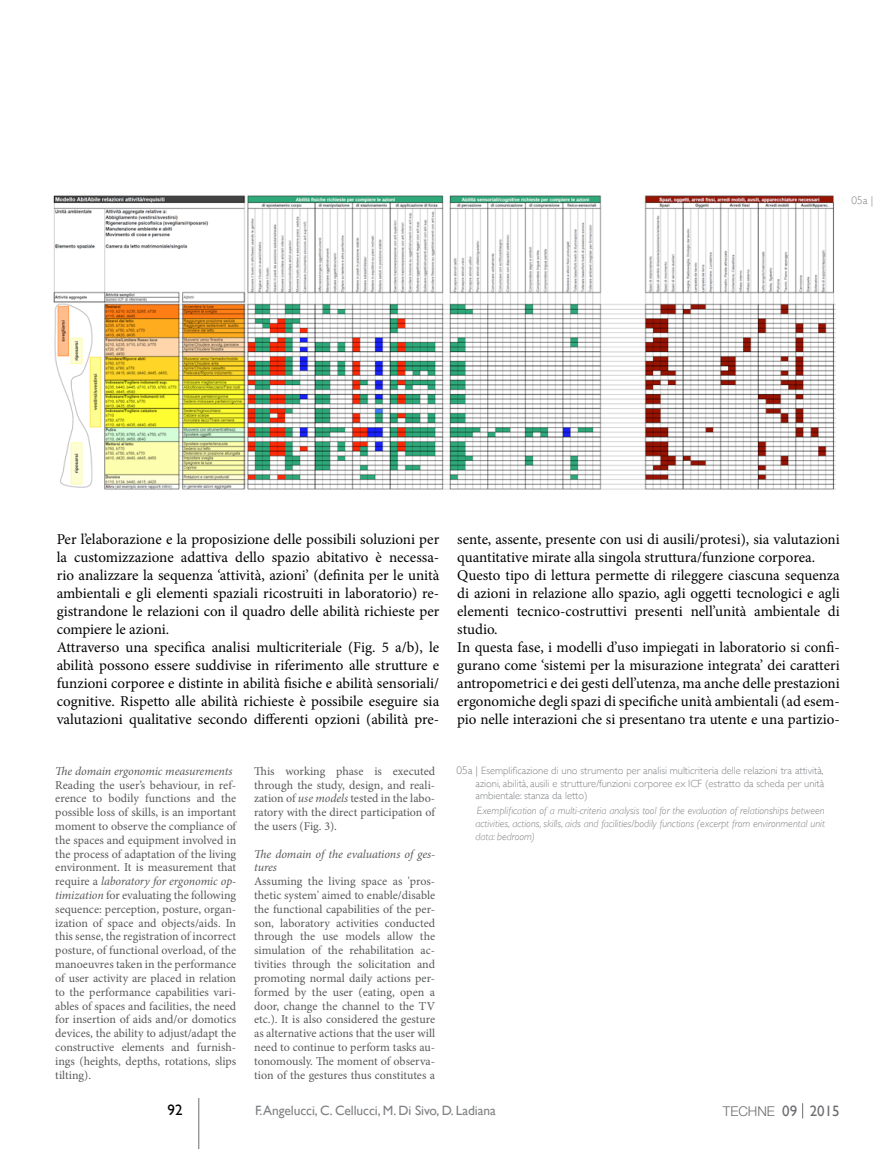
<style>
.page{position:relative;width:893px;height:1149px;background:#fff}
.page>*{position:absolute;margin:0;border:0;box-sizing:border-box;transform-origin:0 0}
.t1{font:15px/18px "Minion Pro";color:#000}
.t2{font:15px "Gill Sans";color:#000}
.t3{font:13.5px "Gill Sans";letter-spacing:-.005em;color:#808285}
.t4{font:300 13.5px "Helvetica Neue";color:#6d6e71}
.t5{font:12px/13.8px "Minion Pro";color:#58595b;text-align:justify}
.t6{font:italic 12px/13.8px "Minion Pro";letter-spacing:-.01em;color:#58595b}
.t7{font:300 11.25px "Gill Sans";color:#808285}
.t8{font:300 10.5px/12.8px "Gill Sans";color:#808285;text-align:justify}
.t9{font:italic 300 10.5px/12.8px "Gill Sans";color:#808285;text-align:justify}
.s1{font-style:italic}
.s2{font-size:11.25px}
.s3{font-family:"Gill Sans";font-weight:400;font-size:15px}
</style>
<div class="page">
<svg style="left:802px;top:1103px;width:1px;height:15px"></svg>
<hr style="left:198px;top:1097px;width:1px;height:51px;background:#6d6e71">
<img style="left:53px;top:195px;width:783px;height:295px">
<p class="t7" style="left:851px;top:194px;width:23px">05a |</p>
<p class="t1" style="left:57px;top:529px;width:384px">Per l’elaborazione e la proposizione delle possibili soluzioni per la customizzazione adattiva dello spazio abitativo è necessa&shy;rio analizzare la sequenza ‘attività, azioni’ (definita per le unità ambientali e gli elementi spaziali ricostruiti in laboratorio) re&shy;gistrandone le relazioni con il quadro delle abilità richieste per compiere le azioni.<br>Attraverso una specifica analisi multicriteriale (Fig. 5 a/b), le abilità possono essere suddivise in riferimento alle strutture e funzioni corporee e distinte in abilità fisiche e abilità sensoriali/ cognitive. Rispetto alle abilità richieste è possibile eseguire sia valutazioni qualitative secondo differenti opzioni (abilità pre-</p>
<p class="t1" style="left:457px;top:529px;width:384px">sente, assente, presente con usi di ausili/protesi), sia valutazioni quantitative mirate alla singola struttura/funzione corporea.<br>Questo tipo di lettura permette di rileggere ciascuna sequenza di azioni in relazione allo spazio, agli oggetti tecnologici e agli elementi tecnico-costruttivi presenti nell’unità ambientale di studio.<br>In questa fase, i modelli d’uso impiegati in laboratorio si confi&shy;gurano come ‘sistemi per la misurazione integrata’ dei caratteri antropometrici e dei gesti dell’utenza, ma anche delle prestazioni ergonomiche degli spazi di specifiche unità ambientali (ad esem&shy;pio nelle interazioni che si presentano tra utente e una partizio-</p>
<p class="t6" style="left:55px;top:763px;width:179px">The domain ergonomic measurements</p>
<p class="t5" style="left:55px;top:777px;width:182px">Reading the user’s behaviour, in ref&shy;erence to bodily functions and the possible loss of skills, is an important moment to observe the compliance of the spaces and equipment involved in the process of adaptation of the living environment. It is measurement that require a <span class="s1">laboratory for ergonomic op&shy;timization</span> for evaluating the following sequence: perception, posture, organ&shy;ization of space and objects/aids. In this sense, the registration of incorrect posture, of functional overload, of the manoeuvres taken in the performance of user activity are placed in relation to the performance capabilities vari&shy;ables of spaces and facilities, the need for insertion of aids and/or domotics devices, the ability to adjust/adapt the constructive elements and furnish&shy;ings (heights, depths, rotations, slips tilting).</p>
<p class="t5" style="left:254px;top:763px;width:182px">This working phase is executed through the study, design, and reali&shy;zation of <span class="s1">use models</span> tested in the labo&shy;ratory with the direct participation of the users (Fig. 3).</p>
<p class="t6" style="left:254px;top:846px;width:182px">The domain of the evaluations of ges&shy;tures</p>
<p class="t5" style="left:254px;top:874px;width:182px">Assuming the living space as 'pros&shy;thetic system' aimed to enable/disable the functional capabilities of the per&shy;son, laboratory activities conducted through the use models allow the simulation of the rehabilitation ac&shy;tivities through the solicitation and promoting normal daily actions per&shy;formed by the user (eating, open a door, change the channel to the TV etc.). It is also considered the gesture as alternative actions that the user will need to continue to perform tasks au&shy;tonomously. The moment of observa&shy;tion of the gestures thus constitutes a</p>
<p class="t8" style="left:476px;top:763px;width:350px;text-indent:-19px"><span class="s2">05a |</span> Esemplificazione di uno strumento per analisi multicriteria delle relazioni tra attività, azioni, abilità, ausili e strutture/funzioni corporee ex ICF (estratto da scheda per unità ambientale: stanza da letto)</p>
<p class="t9" style="left:476px;top:804px;width:351px">Exemplification of a multi-criteria analysis tool for the evaluation of relationships between activities, actions, skills, aids and facilities/bodily functions (excerpt from environmental unit data: bedroom)</p>
<p class="t2" style="left:168px;top:1100px;width:16px">92</p>
<p class="t3" style="left:255px;top:1102px;width:242px">F. Angelucci, C. Cellucci, M. Di Sivo, D. Ladiana</p>
<p class="t4" style="left:723px;top:1102px;width:118px">TECHNE <span class="s3">09 2015</span></p>
</div>
